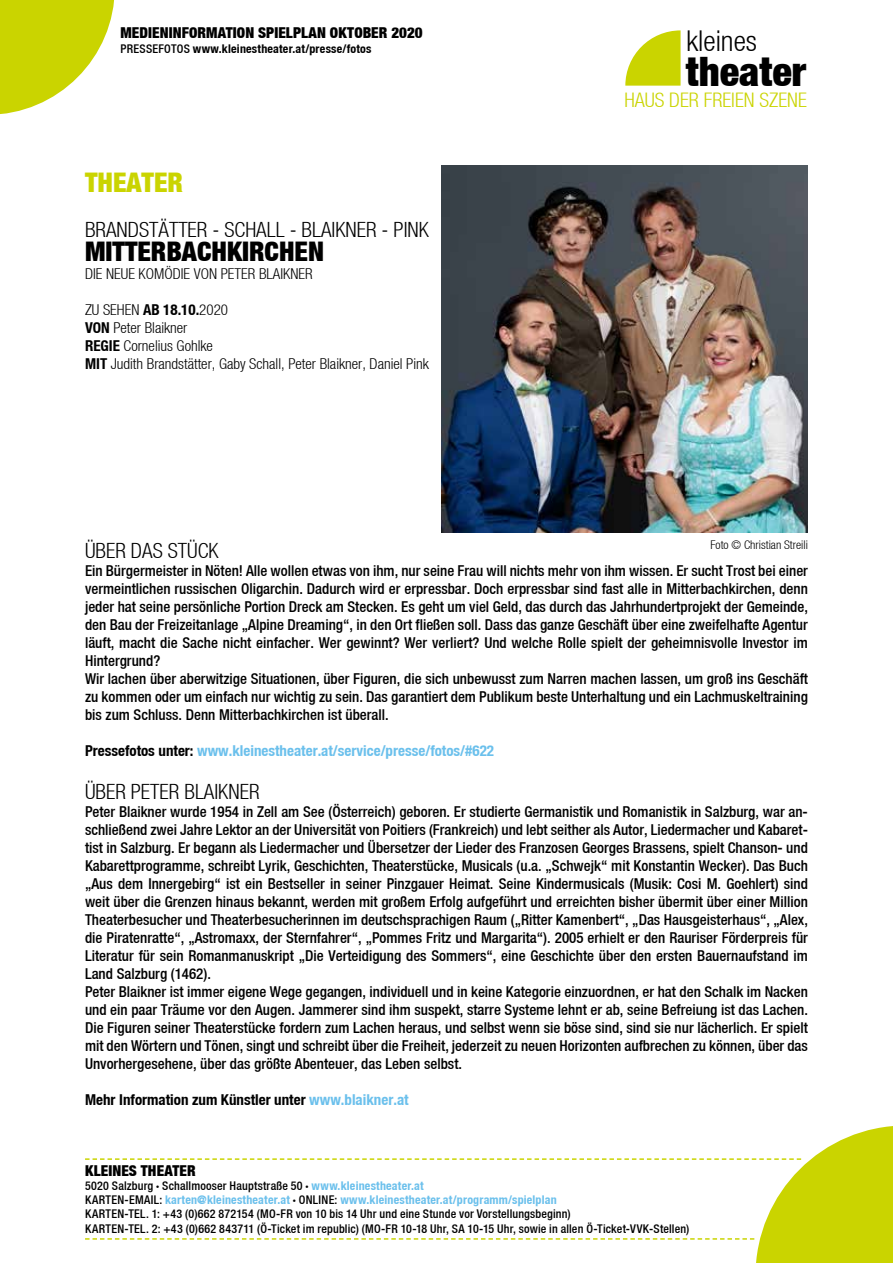
<style>
.page{position:relative;width:893px;height:1263px;background:#fff}
.page>*{position:absolute;margin:0;border:0;box-sizing:border-box;transform-origin:0 0}
.t1{font:40.5px "Helvetica Neue Black Cond";color:#000}
.t2{font:28.65px "Helvetica Neue Light Cond";color:#000}
.t3{font:27px "Helvetica Neue Black Cond";color:#000}
.t4{font:27px "Helvetica Neue Black Cond";color:#cad400}
.t5{font:21px "Helvetica Neue Light Cond";color:#000}
.t6{font:20.1px "Helvetica Neue Light Cond";color:#cad400}
.t7{font:15px/18px "Helvetica Neue Medium Cond";color:#000}
.t8{font:15px/18px "Helvetica Neue Light Cond";color:#000}
.t9{font:15px "Helvetica Neue Bold Cond";color:#6bc0ec}
.t10{font:15px "Helvetica Neue Black Cond";letter-spacing:.005em;color:#000}
.t11{font:15px "Helvetica Neue Bold Cond";color:#000}
.t12{font:12px/14.2px "Helvetica Neue Medium Cond";letter-spacing:.015em;color:#000}
.t13{font:12px "Helvetica Neue Bold Cond";letter-spacing:.015em;color:#6bc0ec}
.t14{font:12px "Helvetica Neue Bold Cond";letter-spacing:.015em;color:#000}
.t15{font:12px "Helvetica Neue Light Cond";color:#000}
.s1{font-family:"Helvetica Neue Medium Cond"}
.s2{font-family:"Helvetica Neue Bold Cond"}
.s3{color:#000}
.s4{color:#6bc0ec}
.s5{font-family:"Helvetica Neue Black Cond"}
.s6{font-family:"Helvetica Neue Bold Cond";color:#6bc0ec}
.s7{font-family:"Helvetica Neue Medium Cond";color:#000}
.s8{font-family:"Helvetica Neue Black Cond";color:#000}
</style>
<div class="page">
<svg style="left:625px;top:30px;width:56px;height:56px"></svg>
<svg style="left:0;top:0;width:114px;height:114px"></svg>
<svg style="left:85px;top:1126px;width:808px;height:137px"></svg>
<img style="left:442px;top:166px;width:366px;height:366px">
<p class="t10" style="left:120px;top:24px;width:304px">MEDIENINFORMATION SPIELPLAN OKTOBER 2020</p>
<p class="t14" style="left:120px;top:41px;width:252px"><span class="s1">PRESSEFOTOS</span> www.kleinestheater.at/presse/fotos</p>
<h3 class="t4" style="left:85px;top:166px;width:99px">THEATER</h3>
<h3 class="t5" style="left:85px;top:217px;width:345px">BRANDSTÄTTER - SCHALL - BLAIKNER - PINK</h3>
<h3 class="t3" style="left:85px;top:235px;width:240px">MITTERBACHKIRCHEN</h3>
<p class="t8" style="left:85px;top:264px;width:229px">DIE NEUE KOMÖDIE VON PETER BLAIKNER</p>
<p class="t8" style="left:85px;top:300px;width:345px">ZU SEHEN <span class="s2">AB 18.10.</span>2020<br><span class="s2">VON</span> Peter Blaikner<br><span class="s2">REGIE</span> Cornelius Gohlke<br><span class="s2">MIT</span> Judith Brandstätter, Gaby Schall, Peter Blaikner, Daniel Pink</p>
<h2 class="t2" style="left:686px;top:25px;width:72px">kleines</h2>
<h1 class="t1" style="left:686px;top:46px;width:122px">theater</h1>
<h3 class="t6" style="left:624px;top:88px;width:184px">HAUS DER FREIEN SZENE</h3>
<h3 class="t5" style="left:85px;top:538px;width:135px">ÜBER DAS STÜCK</h3>
<p class="t7" style="left:85px;top:561px;width:724px">Ein Bürgermeister in Nöten! Alle wollen etwas von ihm, nur seine Frau will nichts mehr von ihm wissen. Er sucht Trost bei einer vermeintlichen russischen Oligarchin. Dadurch wird er erpressbar. Doch erpressbar sind fast alle in Mitterbachkirchen, denn jeder hat seine persönliche Portion Dreck am Stecken. Es geht um viel Geld, das durch das Jahrhundertprojekt der Gemeinde, den Bau der Freizeitanlage „Alpine Dreaming“, in den Ort fließen soll. Dass das ganze Geschäft über eine zweifelhafte Agentur läuft, macht die Sache nicht einfacher. Wer gewinnt? Wer verliert? Und welche Rolle spielt der geheimnisvolle Investor im Hintergrund?<br>Wir lachen über aberwitzige Situationen, über Figuren, die sich unbewusst zum Narren machen lassen, um groß ins Geschäft zu kommen oder um einfach nur wichtig zu sein. Das garantiert dem Publikum beste Unterhaltung und ein Lachmuskeltraining bis zum Schluss. Denn Mitterbachkirchen ist überall.</p>
<p class="t9" style="left:85px;top:741px;width:410px"><span class="s3">Pressefotos unter:</span> www.kleinestheater.at/service/presse/fotos/#622</p>
<h3 class="t5" style="left:85px;top:779px;width:176px">ÜBER PETER BLAIKNER</h3>
<p class="t7" style="left:85px;top:802px;width:724px">Peter Blaikner wurde 1954 in Zell am See (Österreich) geboren. Er studierte Germanistik und Romanistik in Salzburg, war an&shy;schließend zwei Jahre Lektor an der Universität von Poitiers (Frankreich) und lebt seither als Autor, Liedermacher und Kabaret&shy;tist in Salzburg. Er begann als Liedermacher und Übersetzer der Lieder des Franzosen Georges Brassens, spielt Chanson- und Kabarettprogramme, schreibt Lyrik, Geschichten, Theaterstücke, Musicals (u.a. „Schwejk“ mit Konstantin Wecker). Das Buch „Aus dem Innergebirg“ ist ein Bestseller in seiner Pinzgauer Heimat. Seine Kindermusicals (Musik: Cosi M. Goehlert) sind weit über die Grenzen hinaus bekannt, werden mit großem Erfolg aufgeführt und erreichten bisher übermit über einer Million Theaterbesucher und Theaterbesucherinnen im deutschsprachigen Raum („Ritter Kamenbert“, „Das Hausgeisterhaus“, „Alex, die Piratenratte“, „Astromaxx, der Sternfahrer“, „Pommes Fritz und Margarita“). 2005 erhielt er den Rauriser Förderpreis für Literatur für sein Romanmanuskript „Die Verteidigung des Sommers“, eine Geschichte über den ersten Bauernaufstand im Land Salzburg (1462).<br>Peter Blaikner ist immer eigene Wege gegangen, individuell und in keine Kategorie einzuordnen, er hat den Schalk im Nacken und ein paar Träume vor den Augen. Jammerer sind ihm suspekt, starre Systeme lehnt er ab, seine Befreiung ist das Lachen.<br>Die Figuren seiner Theaterstücke fordern zum Lachen heraus, und selbst wenn sie böse sind, sind sie nur lächerlich. Er spielt mit den Wörtern und Tönen, singt und schreibt über die Freiheit, jederzeit zu neuen Horizonten aufbrechen zu können, über das Unvorhergesehene, über das größte Abenteuer, das Leben selbst.</p>
<p class="t11" style="left:85px;top:1090px;width:325px">Mehr Information zum Künstler unter <span class="s4">www.blaikner.at</span></p>
<p class="t15" style="left:710px;top:538px;width:99px">Foto © Christian Streili</p>
<p class="t10" style="left:85px;top:1161px;width:112px">KLEINES THEATER</p>
<p class="t12" style="left:85px;top:1178px;width:340px">5020 Salzburg <span class="s5">·</span> Schallmooser Hauptstraße 50 <span class="s5">·</span> <span class="s6">www.kleinestheater.at</span></p>
<p class="t13" style="left:85px;top:1192px;width:473px"><span class="s7">KARTEN-EMAIL:</span> karten@kleinestheater.at <span class="s8">·</span> <span class="s7">ONLINE:</span> www.kleinestheater.at/programm/spielplan</p>
<p class="t12" style="left:85px;top:1207px;width:606px">KARTEN-TEL. 1: +43 (0)662 872154 (MO-FR von 10 bis 14 Uhr und eine Stunde vor Vorstellungsbeginn)<br>KARTEN-TEL. 2: +43 (0)662 843711 (Ö-Ticket im republic) (MO-FR 10-18 Uhr, SA 10-15 Uhr, sowie in allen Ö-Ticket-VVK-Stellen)</p>
</div>
